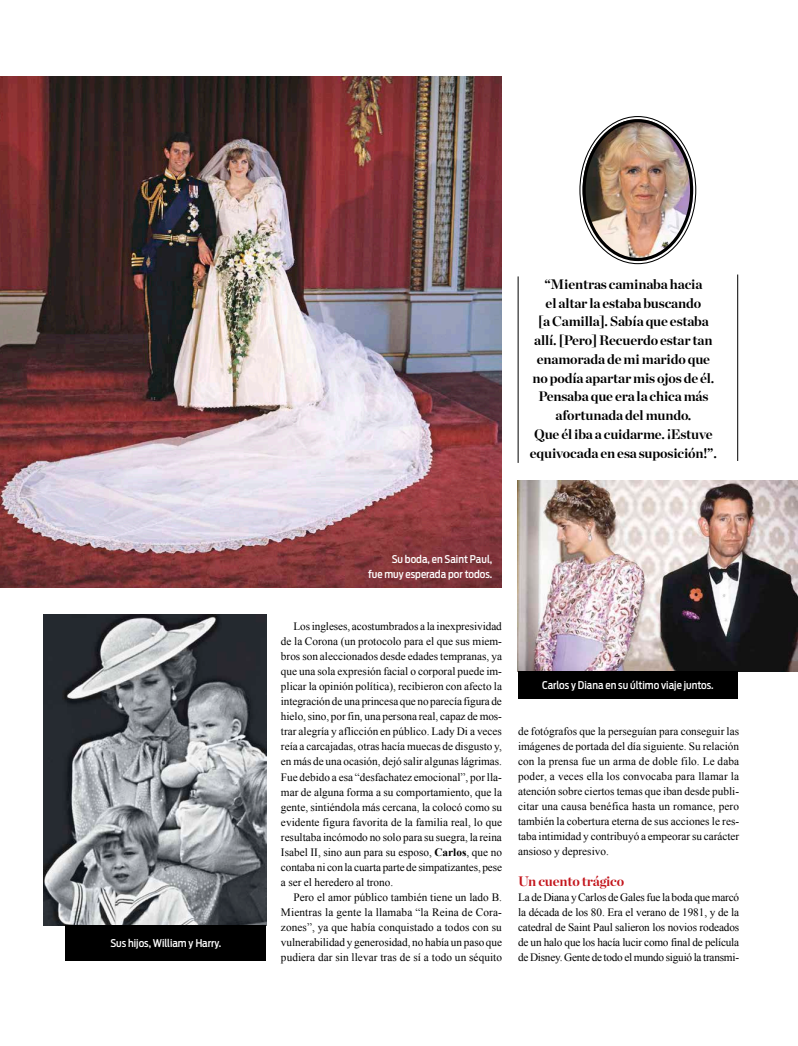
<style>
.page{position:relative;width:798px;height:1046px;background:#fff}
.page>*{position:absolute;margin:0;border:0;box-sizing:border-box;transform-origin:0 0}
.t1{font:700 13.75px/18.8px "Chronicle Display";letter-spacing:-.01em;color:#000;text-align:center}
.t2{font:700 13.75px "Chronicle Display";letter-spacing:-.01em;color:#c3151c}
.t3{font:11.25px/15px "Times New Roman";color:#000;text-align:justify}
.t4{font:500 10.62px/15px "Antenna Cond";color:#fff;text-align:right}
.s1{font-weight:700}
</style>
<div class="page">
<img style="left:44px;top:614px;width:222px;height:311px">
<img style="left:517px;top:480px;width:280px;height:191px">
<img style="left:0;top:76px;width:501px;height:512px">
<div style="left:518px;top:671px;width:219px;height:27px;background:#000"></div>
<div style="left:65px;top:925px;width:201px;height:35px;background:#000"></div>
<img style="left:582px;top:119px;width:111px;height:142px">
<div style="left:582px;top:119px;width:111px;height:142px;border:3px solid #000;border-radius:50%"></div>
<hr style="left:517px;top:276px;width:1px;height:187px;background:#000">
<hr style="left:737px;top:274px;width:1px;height:187px;background:#000">
<p class="t4" style="left:110px;top:935px;width:112px">Sus hijos, William y Harry.</p>
<p class="t1" style="left:529px;top:273px;width:188px">“Mientras caminaba hacia<br>el altar la estaba buscando<br>[a Camilla]. Sabía que estaba allí. [Pero] Recuerdo estar tan enamorada de mi marido que no podía apartar mis ojos de él.<br>Pensaba que era la chica más afortunada del mundo.<br>Que él iba a cuidarme. ¡Estuve equivocada en esa suposición!”.</p>
<p class="t4" style="left:368px;top:551px;width:126px">Su boda, en Saint Paul,<br>fue muy esperada por todos.</p>
<p class="t3" style="left:293px;top:619px;width:210px">Los ingleses, acostumbrados a la inexpresividad</p>
<p class="t3" style="left:281px;top:634px;width:222px">de la Corona (un protocolo para el que sus miem-</p>
<p class="t3" style="left:281px;top:649px;width:222px">bros son aleccionados desde edades tempranas, ya</p>
<p class="t3" style="left:281px;top:664px;width:222px">que una sola expresión facial o corporal puede im-</p>
<p class="t3" style="left:281px;top:679px;width:222px">plicar la opinión política), recibieron con afecto la</p>
<p class="t3" style="left:281px;top:694px;width:222px">integración de una princesa que no parecía figura de</p>
<p class="t3" style="left:281px;top:709px;width:222px">hielo, sino, por fin, una persona real, capaz de mos-</p>
<p class="t3" style="left:281px;top:724px;width:222px">trar alegría y aflicción en público. Lady Di a veces</p>
<p class="t3" style="left:281px;top:739px;width:222px">reía a carcajadas, otras hacía muecas de disgusto y,</p>
<p class="t3" style="left:281px;top:754px;width:222px">en más de una ocasión, dejó salir algunas lágrimas.</p>
<p class="t3" style="left:281px;top:769px;width:222px">Fue debido a esa “desfachatez emocional”, por lla-</p>
<p class="t3" style="left:281px;top:784px;width:222px">mar de alguna forma a su comportamiento, que la</p>
<p class="t3" style="left:281px;top:799px;width:222px">gente, sintiéndola más cercana, la colocó como su</p>
<p class="t3" style="left:281px;top:814px;width:222px">evidente figura favorita de la familia real, lo que</p>
<p class="t3" style="left:281px;top:829px;width:222px">resultaba incómodo no solo para su suegra, la reina</p>
<p class="t3" style="left:281px;top:844px;width:222px">Isabel II, sino aun para su esposo, <span class="s1">Carlos</span>, que no</p>
<p class="t3" style="left:281px;top:859px;width:222px">contaba ni con la cuarta parte de simpatizantes, pese</p>
<p class="t3" style="left:281px;top:873px;width:114px">a ser el heredero al trono.</p>
<p class="t3" style="left:293px;top:888px;width:210px">Pero el amor público también tiene un lado B.</p>
<p class="t3" style="left:281px;top:903px;width:222px">Mientras la gente la llamaba “la Reina de Cora-</p>
<p class="t3" style="left:281px;top:918px;width:222px">zones”, ya que había conquistado a todos con su</p>
<p class="t3" style="left:281px;top:933px;width:222px">vulnerabilidad y generosidad, no había un paso que</p>
<p class="t3" style="left:281px;top:948px;width:222px">pudiera dar sin llevar tras de sí a todo un séquito</p>
<p class="t4" style="left:542px;top:677px;width:173px">Carlos y Diana en su último viaje juntos.</p>
<p class="t3" style="left:518px;top:723px;width:222px">de fotógrafos que la perseguían para conseguir las imágenes de portada del día siguiente. Su relación con la prensa fue un arma de doble filo. Le daba poder, a veces ella los convocaba para llamar la atención sobre ciertos temas que iban desde publi&shy;citar una causa benéfica hasta un romance, pero también la cobertura eterna de sus acciones le res&shy;taba intimidad y contribuyó a empeorar su carácter ansioso y depresivo.</p>
<p class="t2" style="left:518px;top:869px;width:108px">Un cuento trágico</p>
<p class="t3" style="left:518px;top:889px;width:222px">La de Diana y Carlos de Gales fue la boda que marcó la década de los 80. Era el verano de 1981, y de la catedral de Saint Paul salieron los novios rodeados de un halo que los hacía lucir como final de película de Disney. Gente de todo el mundo siguió la transmi-</p>
</div>
